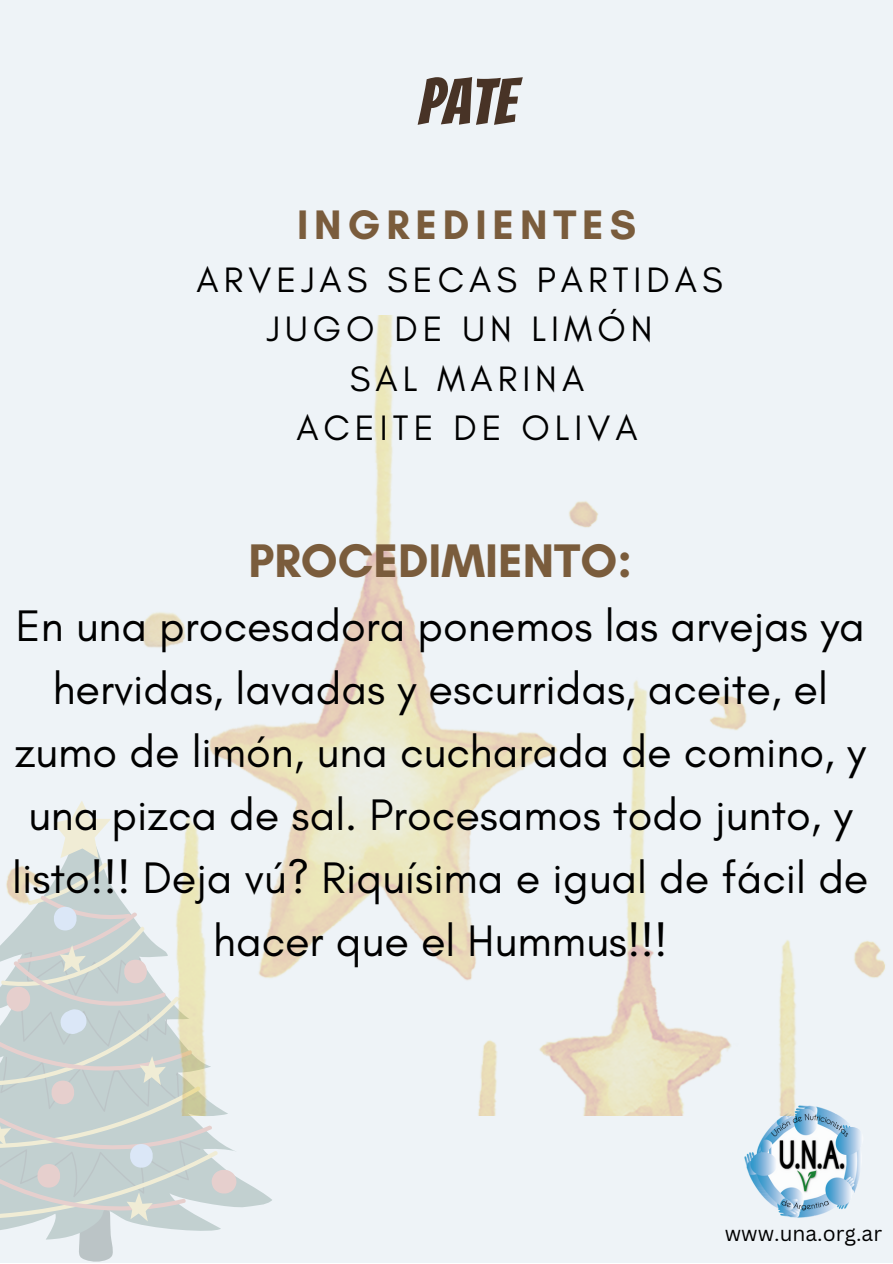
<style>
.page{position:relative;width:893px;height:1264px;background:#fff}
.page>*{position:absolute;margin:0;border:0;box-sizing:border-box;transform-origin:0 0}
.t1{font:64.5px "Bangers";color:#483326}
.t2{font:700 48px "Glacial Indifference";color:#7a5c3c}
.t3{font:45px/63px "Glacial Indifference";color:#000;text-align:center}
.t4{font:700 42px "Glacial Indifference";letter-spacing:.14em;color:#7a5c3c}
.t5{font:36px/49.5px "Glacial Indifference";letter-spacing:.14em;color:#000;text-align:center}
.t6{font:21px "Canva Sans";color:#000}
</style>
<div class="page">
<div style="left:0;top:0;width:892px;height:1262px;background:#eef3f7"></div>
<img style="left:744px;top:1115px;width:116px;height:103px">
<svg style="left:79px;top:1239px;width:34px;height:23px"></svg>
<svg style="left:0;top:1177px;width:272px;height:62px"></svg>
<svg style="left:166px;top:1115px;width:70px;height:105px;fill:#c2d0d0"></svg>
<svg style="left:0;top:1115px;width:166px;height:106px;background:#cdd4d1"></svg>
<svg style="left:0;top:941px;width:157px;height:251px;background:#c9d2d1"></svg>
<img style="left:5px;top:315px;width:880px;height:800px">
<h1 class="t1" style="left:418px;top:68px;width:99px">PATE</h1>
<p class="t4" style="left:297px;top:199px;width:340px">INGREDIENTES</p>
<p class="t5" style="left:196px;top:254px;width:527px">ARVEJAS SECAS PARTIDAS<br>JUGO DE UN LIMÓN<br>SAL MARINA<br>ACEITE DE OLIVA</p>
<p class="t2" style="left:248px;top:531px;width:385px">PROCEDIMIENTO:</p>
<p class="t3" style="left:12px;top:594px;width:857px">En una procesadora ponemos las arvejas ya hervidas, lavadas y escurridas, aceite, el zumo de limón, una cucharada de comino, y una pizca de sal. Procesamos todo junto, y listo!!! Deja vú? Riquísima e igual de fácil de hacer que el Hummus!!!</p>
<p class="t6" style="left:724px;top:1218px;width:159px">www.una.org.ar</p>
</div>
